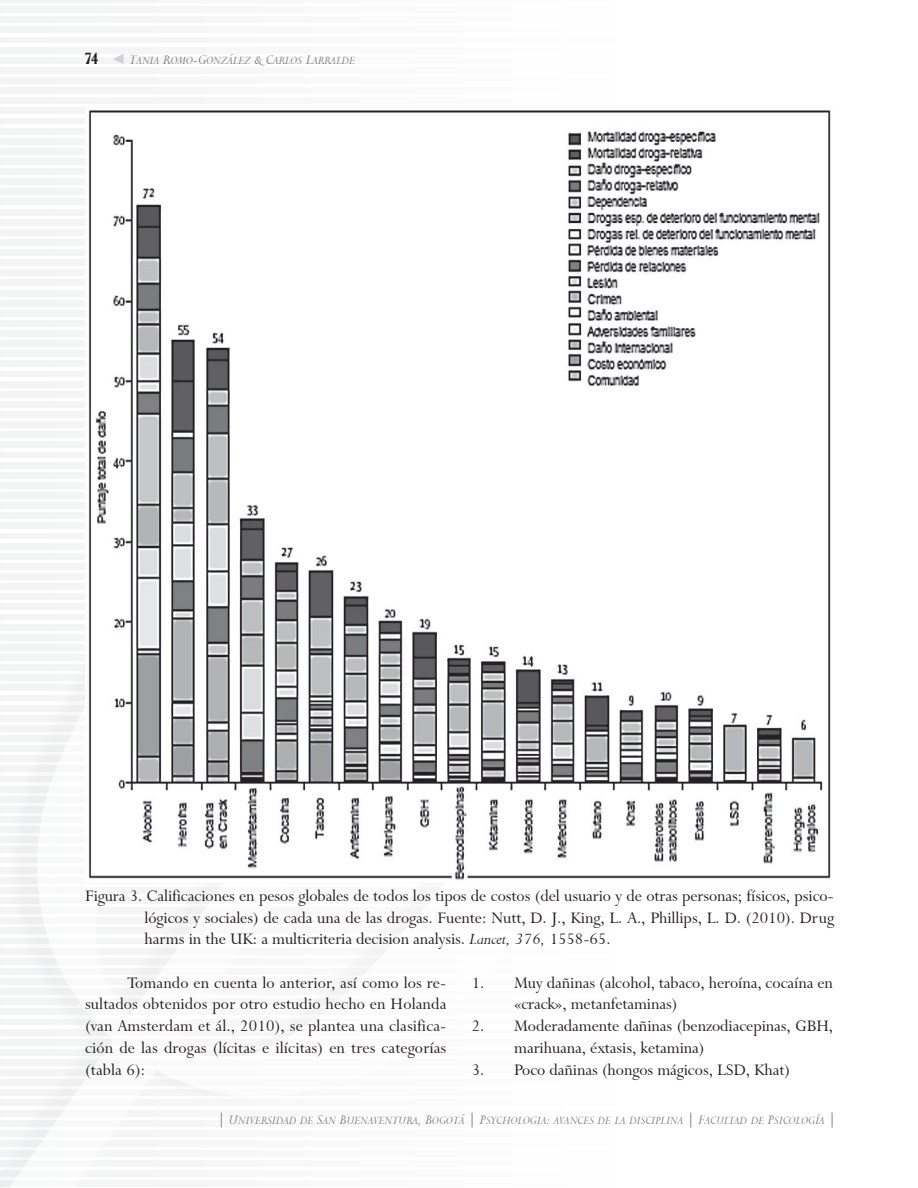
<style>
.page{position:relative;width:918px;height:1188px;background:#fff}
.page>*{position:absolute;margin:0;border:0;box-sizing:border-box;transform-origin:0 0}
.Titulo_Tabla{font:18px/21.8px "Lapidary 333 BT";color:#231f20;text-align:justify}
.Cuerpo{font:18px/21.8px "Lapidary 333 BT";letter-spacing:.01em;color:#231f20;text-align:justify}
.Listado_con_numero{font:18px/21.8px "Lapidary 333 BT";color:#231f20}
.t1{font:900 18px "Lapidary 333 BT";color:#231f20;scale:.8 1}
.t2{font:12.75px "Lapidary 333 BT Italic SC850";color:#808285}
.s1{font-size:15px}
.s2{font-style:italic}
</style>
<div class="page">
<hr style="left:0;top:0;width:648px;height:2px;background:#f9f9f9">
<div style="left:0;top:7px;width:648px;height:6px;background:#f9f9f9"></div>
<div style="left:0;top:17px;width:648px;height:6px;background:#f9f9f9"></div>
<div style="left:0;top:27px;width:648px;height:6px;background:#f9f9f9"></div>
<div style="left:0;top:37px;width:648px;height:6px;background:#f9f9f9"></div>
<div style="left:0;top:47px;width:648px;height:6px;background:#f9f9f9"></div>
<div style="left:0;top:57px;width:648px;height:6px;background:#f9f9f9"></div>
<div style="left:0;top:67px;width:648px;height:6px;background:#f9f9f9"></div>
<div style="left:0;top:78px;width:648px;height:5px;background:#f9f9f9"></div>
<div style="left:0;top:88px;width:648px;height:6px;background:#f9f9f9"></div>
<div style="left:0;top:98px;width:648px;height:6px;background:#f9f9f9"></div>
<div style="left:0;top:108px;width:648px;height:6px;background:#f3f4f4"></div>
<div style="left:0;top:118px;width:648px;height:6px;background:#f3f4f4"></div>
<div style="left:0;top:128px;width:648px;height:6px;background:#f3f4f4"></div>
<div style="left:0;top:138px;width:648px;height:6px;background:#f3f4f4"></div>
<div style="left:0;top:148px;width:648px;height:6px;background:#f3f4f4"></div>
<div style="left:0;top:158px;width:648px;height:6px;background:#f3f4f4"></div>
<div style="left:0;top:169px;width:648px;height:6px;background:#f3f4f4"></div>
<div style="left:0;top:179px;width:648px;height:6px;background:#f3f4f4"></div>
<div style="left:0;top:189px;width:648px;height:6px;background:#f3f4f4"></div>
<div style="left:0;top:199px;width:648px;height:6px;background:#f3f4f4"></div>
<div style="left:0;top:209px;width:648px;height:6px;background:#f3f4f4"></div>
<div style="left:0;top:219px;width:648px;height:6px;background:#f3f4f4"></div>
<div style="left:0;top:229px;width:648px;height:6px;background:#f3f4f4"></div>
<div style="left:0;top:239px;width:648px;height:6px;background:#f3f4f4"></div>
<div style="left:0;top:250px;width:648px;height:6px;background:#f3f4f4"></div>
<div style="left:0;top:260px;width:648px;height:6px;background:#f3f4f4"></div>
<div style="left:0;top:270px;width:648px;height:6px;background:#f3f4f4"></div>
<div style="left:0;top:280px;width:648px;height:6px;background:#f3f4f4"></div>
<div style="left:0;top:290px;width:648px;height:6px;background:#f3f4f4"></div>
<div style="left:0;top:300px;width:648px;height:6px;background:#f3f4f4"></div>
<div style="left:0;top:310px;width:648px;height:6px;background:#f3f4f4"></div>
<div style="left:0;top:320px;width:648px;height:6px;background:#f3f4f4"></div>
<div style="left:0;top:331px;width:648px;height:6px;background:#f3f4f4"></div>
<div style="left:0;top:341px;width:648px;height:6px;background:#f3f4f4"></div>
<div style="left:0;top:351px;width:648px;height:6px;background:#f3f4f4"></div>
<div style="left:0;top:361px;width:648px;height:6px;background:#f3f4f4"></div>
<div style="left:0;top:371px;width:648px;height:6px;background:#f3f4f4"></div>
<div style="left:0;top:381px;width:648px;height:6px;background:#f3f4f4"></div>
<div style="left:0;top:391px;width:648px;height:6px;background:#f3f4f4"></div>
<div style="left:0;top:401px;width:648px;height:6px;background:#f3f4f4"></div>
<div style="left:0;top:412px;width:648px;height:5px;background:#f3f4f4"></div>
<div style="left:0;top:422px;width:648px;height:6px;background:#f3f4f4"></div>
<div style="left:0;top:432px;width:648px;height:6px;background:#f3f4f4"></div>
<div style="left:0;top:442px;width:648px;height:6px;background:#f3f4f4"></div>
<svg style="left:0;top:453px;width:444px;height:734px"></svg>
<svg style="left:113px;top:54px;width:11px;height:10px"></svg>
<img style="left:85px;top:108px;width:746px;height:774px">
<p class="t1" style="left:85px;top:48px;width:18px">74</p>
<p class="t2" style="left:130px;top:53px;width:227px"><span class="s1">T</span>ania <span class="s1">R</span>omo<span class="s1">-G</span>onzález <span class="s1">&amp; C</span>arlos <span class="s1">L</span>arralde</p>
<p class="Titulo_Tabla" style="left:145px;top:885px;width:691px;text-indent:-60px">Figura 3. Calificaciones en pesos globales de todos los tipos de costos (del usuario y de otras personas; físicos, psico&shy;lógicos y sociales) de cada una de las drogas. Fuente: Nutt, D. J., King, L. A., Phillips, L. D. (2010). Drug harms in the UK: a multicriteria decision analysis. <span class="s2">Lancet, 376,</span> 1558-65.</p>
<p class="Cuerpo" style="left:85px;top:972px;width:363px;text-indent:43px">Tomando en cuenta lo anterior, así como los re&shy;sultados obtenidos por otro estudio hecho en Holanda (van Amsterdam et ál., 2010), se plantea una clasifica&shy;ción de las drogas (lícitas e ilícitas) en tres categorías (tabla 6):</p>
<p class="Listado_con_numero" style="left:514px;top:972px;width:320px;text-indent:-43px">1. Muy dañinas (alcohol, tabaco, heroína, cocaína en «crack», metanfetaminas)</p>
<p class="Listado_con_numero" style="left:514px;top:1015px;width:320px;text-indent:-43px">2. Moderadamente dañinas (benzodiacepinas, GBH, marihuana, éxtasis, ketamina)</p>
<p class="Listado_con_numero" style="left:472px;top:1059px;width:320px">3. Poco dañinas (hongos mágicos, LSD, Khat)</p>
<p class="t2" style="left:218px;top:1113px;width:620px"><span class="s1">| U</span>niversidad de <span class="s1">S</span>an <span class="s1">B</span>uenaventura<span class="s1">, B</span>ogotá <span class="s1">| P</span>sychologia<span class="s1">:</span> avances de la disciplina <span class="s1">| F</span>acultad de <span class="s1">P</span>sicología <span class="s1">|</span></p>
</div>
